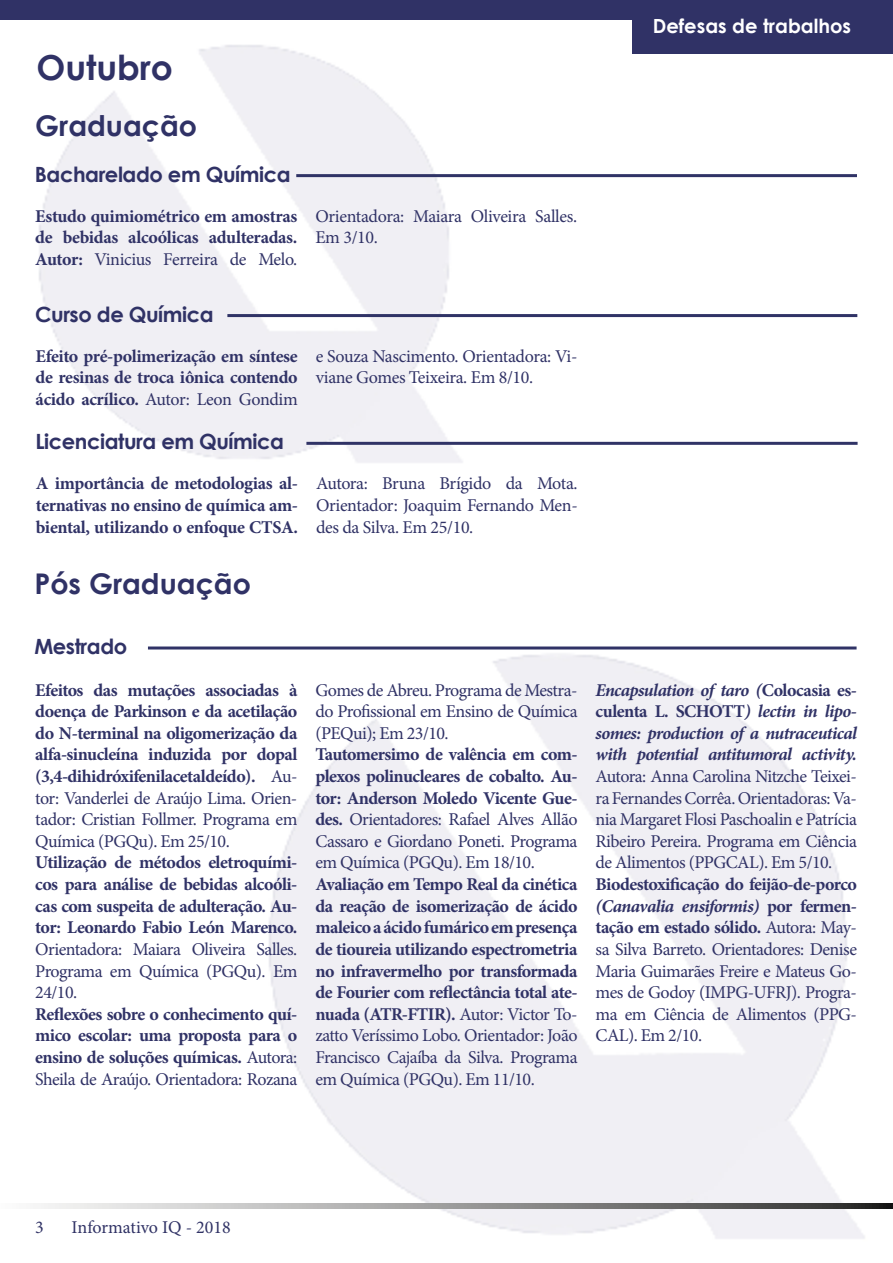
<style>
.page{position:relative;width:893px;height:1263px;background:#fff}
.page>*{position:absolute;margin:0;border:0;box-sizing:border-box;transform-origin:0 0}
.t1{font:700 34.5px "Century Gothic";color:#303266}
.t2{font:700 28.5px "Century Gothic";color:#303266}
.t3{font:700 21px "Century Gothic";letter-spacing:-.02em;color:#303266}
.t4{font:700 19.5px "Century Gothic";color:#fff}
.t5{font:700 18px/21.6px "Minion Pro";letter-spacing:-.025em;color:#303266;text-align:justify}
.t6{font:18px/21.6px "Minion Pro";letter-spacing:-.03em;color:#303266;text-align:justify}
.t7{font:italic 700 18px/21.6px "Minion Pro";letter-spacing:-.035em;color:#303266;text-align:justify}
.t8{font:18px "Minion Pro";letter-spacing:-.005em;color:#303265}
.s1{font-weight:400}
.s2{font-style:normal}
.s3{font-weight:700}
.s4{font-weight:700;font-style:italic}
</style>
<div class="page">
<svg style="left:5px;top:1203px;width:888px;height:6px;background:#989797"></svg>
<div style="left:0;top:0;width:893px;height:20px;background:#303266"></div>
<div style="left:632px;top:20px;width:261px;height:34px;background:#303266"></div>
<hr style="left:296px;top:174px;width:561px;height:3px;background:#303366">
<hr style="left:148px;top:646px;width:709px;height:3px;background:#303366">
<hr style="left:227px;top:314px;width:630px;height:3px;background:#303366">
<hr style="left:306px;top:442px;width:552px;height:3px;background:#303366">
<h1 class="t1" style="left:36px;top:41px;width:138px">Outubro</h1>
<h2 class="t2" style="left:35px;top:104px;width:163px">Graduação</h2>
<p class="t3" style="left:35px;top:158px;width:257px">Bacharelado em Química</p>
<p class="t5" style="left:35px;top:205px;width:264px">Estudo quimiométrico em amostras de bebidas alcoólicas adulteradas.<br>Autor: <span class="s1">Vinicius Ferreira de Melo.</span></p>
<p class="t6" style="left:315px;top:205px;width:263px">Orientadora: Maiara Oliveira Salles.<br>Em 3/10.</p>
<p class="t3" style="left:35px;top:298px;width:180px">Curso de Química</p>
<p class="t5" style="left:36px;top:345px;width:264px">Efeito pré-polimerização em síntese de resinas de troca iônica contendo ácido acrílico. <span class="s1">Autor: Leon Gondim</span></p>
<p class="t6" style="left:316px;top:345px;width:263px">e Souza Nascimento. Orientadora: Vi&shy;viane Gomes Teixeira. Em 8/10.</p>
<p class="t3" style="left:35px;top:426px;width:250px">Licenciatura em Química</p>
<p class="t5" style="left:36px;top:473px;width:264px">A importância de metodologias al&shy;ternativas no ensino de química am&shy;biental, utilizando o enfoque CTSA.</p>
<p class="t6" style="left:316px;top:473px;width:263px">Autora: Bruna Brígido da Mota.<br>Orientador: Joaquim Fernando Men&shy;des da Silva. Em 25/10.</p>
<h2 class="t2" style="left:34px;top:562px;width:218px">Pós Graduação</h2>
<p class="t3" style="left:34px;top:630px;width:94px">Mestrado</p>
<p class="t5" style="left:35px;top:679px;width:264px">Efeitos das mutações associadas à doença de Parkinson e da acetilação do N-terminal na oligomerização da alfa-sinucleína induzida por dopal (3,4-dihidróxifenilacetaldeído). <span class="s1">Au&shy;tor: Vanderlei de Araújo Lima. Orien&shy;tador: Cristian Follmer. Programa em Química (PGQu). Em 25/10.</span></p>
<p class="t5" style="left:35px;top:852px;width:264px">Utilização de métodos eletroquími&shy;cos para análise de bebidas alcoóli&shy;cas com suspeita de adulteração. Au&shy;tor: Leonardo Fabio León Marenco.</p>
<p class="t6" style="left:35px;top:938px;width:264px">Orientadora: Maiara Oliveira Salles.<br>Programa em Química (PGQu). Em 24/10.</p>
<p class="t5" style="left:35px;top:1003px;width:264px">Reflexões sobre o conhecimento quí&shy;mico escolar: uma proposta para o ensino de soluções químicas. <span class="s1">Autora:<br>Sheila de Araújo. Orientadora: Rozana</span></p>
<p class="t6" style="left:315px;top:679px;width:264px">Gomes de Abreu. Programa de Mestra&shy;do Profissional em Ensino de Química (PEQui); Em 23/10.</p>
<p class="t5" style="left:315px;top:744px;width:264px">Tautomersimo de valência em com&shy;plexos polinucleares de cobalto. Au&shy;tor: Anderson Moledo Vicente Gue&shy;des. <span class="s1">Orientadores: Rafael Alves Allão Cassaro e Giordano Poneti. Programa em Química (PGQu). Em 18/10.</span></p>
<p class="t5" style="left:315px;top:873px;width:264px">Avaliação em Tempo Real da cinética da reação de isomerização de ácido maleico a ácido fumárico em presença de tioureia utilizando espectrometria no infravermelho por transformada de Fourier com reflectância total ate&shy;nuada (ATR-FTIR). <span class="s1">Autor: Victor To&shy;zatto Veríssimo Lobo. Orientador: João Francisco Cajaíba da Silva. Programa em Química (PGQu). Em 11/10.</span></p>
<p class="t4" style="left:653px;top:12px;width:200px">Defesas de trabalhos</p>
<p class="t7" style="left:596px;top:679px;width:263px">Encapsulation of taro (<span class="s2">Colocasia es&shy;culenta L. SCHOTT</span>) lectin in lipo&shy;somes: production of a nutraceutical with potential antitumoral activity.</p>
<p class="t6" style="left:596px;top:766px;width:263px">Autora: Anna Carolina Nitzche Teixei&shy;ra Fernandes Corrêa. Orientadoras: Va&shy;nia Margaret Flosi Paschoalin e Patrícia Ribeiro Pereira. Programa em Ciência de Alimentos (PPGCAL). Em 5/10.</p>
<p class="t6" style="left:596px;top:874px;width:263px"><span class="s3">Biodestoxificação do feijão-de-porco </span><span class="s4">(Canavalia ensiformis)</span> <span class="s3">por fermen&shy;tação em estado sólido.</span> Autora: May&shy;sa Silva Barreto. Orientadores: Denise Maria Guimarães Freire e Mateus Go&shy;mes de Godoy (IMPG-UFRJ). Progra&shy;ma em Ciência de Alimentos (PPG-CAL). Em 2/10.</p>
<p class="t8" style="left:35px;top:1215px;width:10px">3</p>
<p class="t8" style="left:72px;top:1215px;width:161px">Informativo IQ - 2018</p>
</div>
